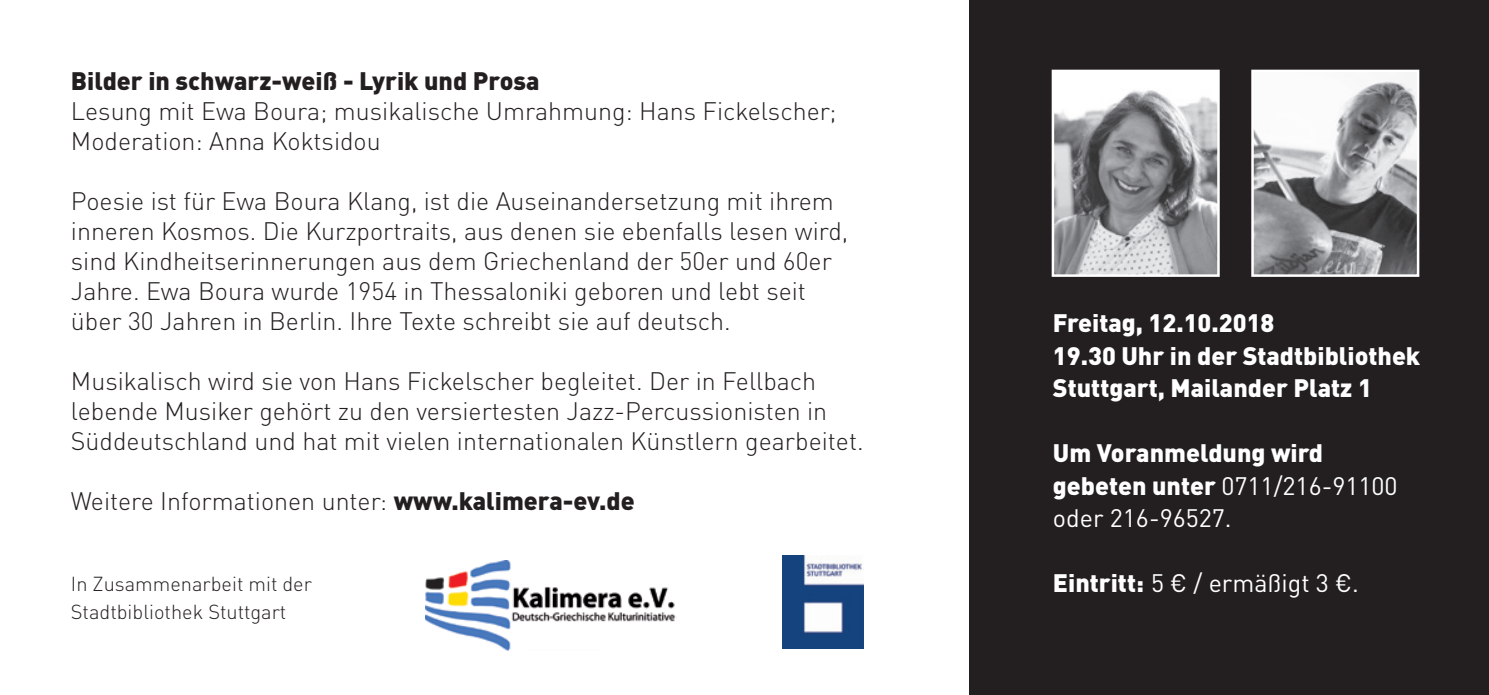
<style>
.page{position:relative;width:1489px;height:695px;background:#fff}
.page>*{position:absolute;margin:0;border:0;box-sizing:border-box;transform-origin:0 0}
.t1{font:300 25px/30px "DIN Pro";color:#231f20}
.t2{font:900 25px/32.5px "DIN Pro";color:#fff}
.t3{font:25px/32.5px "DIN Pro";color:#fff}
.t4{font:900 25px "DIN Pro";color:#231f20}
.t5{font:300 20px/27.5px "DIN Pro";color:#231f20}
.s1{font-weight:900}
</style>
<div class="page">
<div style="left:969px;top:0;width:519px;height:694px;background:#231f20"></div>
<img style="left:425px;top:560px;width:251px;height:90px">
<img style="left:782px;top:555px;width:81px;height:93px">
<img style="left:1054px;top:73px;width:162px;height:201px">
<div style="left:1051px;top:70px;width:168px;height:207px;border:2px solid #fff"></div>
<img style="left:1254px;top:73px;width:162px;height:201px">
<div style="left:1251px;top:70px;width:168px;height:207px;border:2px solid #fff"></div>
<p class="t4" style="left:71px;top:61px;width:470px">Bilder in schwarz-weiß - Lyrik und Prosa</p>
<p class="t1" style="left:71px;top:94px;width:766px">Lesung mit Ewa Boura; musikalische Umrahmung: Hans Fickelscher;<br>Moderation: Anna Koktsidou</p>
<p class="t1" style="left:71px;top:184px;width:778px">Poesie ist für Ewa Boura Klang, ist die Auseinandersetzung mit ihrem inneren Kosmos. Die Kurzportraits, aus denen sie ebenfalls lesen wird, sind Kindheitserinnerungen aus dem Griechenland der 50er und 60er Jahre. Ewa Boura wurde 1954 in Thessaloniki geboren und lebt seit über 30 Jahren in Berlin. Ihre Texte schreibt sie auf deutsch.</p>
<p class="t1" style="left:71px;top:364px;width:794px">Musikalisch wird sie von Hans Fickelscher begleitet. Der in Fellbach lebende Musiker gehört zu den versiertesten Jazz-Percussionisten in<br>Süddeutschland und hat mit vielen internationalen Künstlern gearbeitet.</p>
<p class="t1" style="left:71px;top:484px;width:565px">Weitere Informationen unter: <span class="s1">www.kalimera-ev.de</span></p>
<p class="t5" style="left:71px;top:569px;width:242px">In Zusammenarbeit mit der<br>Stadtbibliothek Stuttgart</p>
<p class="t2" style="left:1052px;top:305px;width:223px">Freitag, 12.10.2018</p>
<p class="t2" style="left:1052px;top:338px;width:369px">19.30 Uhr in der Stadtbibliothek<br>Stuttgart, Mailander Platz 1</p>
<p class="t2" style="left:1052px;top:435px;width:272px">Um Voranmeldung wird</p>
<p class="t3" style="left:1052px;top:468px;width:346px"><span class="s1">gebeten unter</span> 0711/216-91100 oder 216-96527.</p>
<p class="t3" style="left:1052px;top:565px;width:307px"><span class="s1">Eintritt:</span> 5 € / ermäßigt 3 €.</p>
</div>
